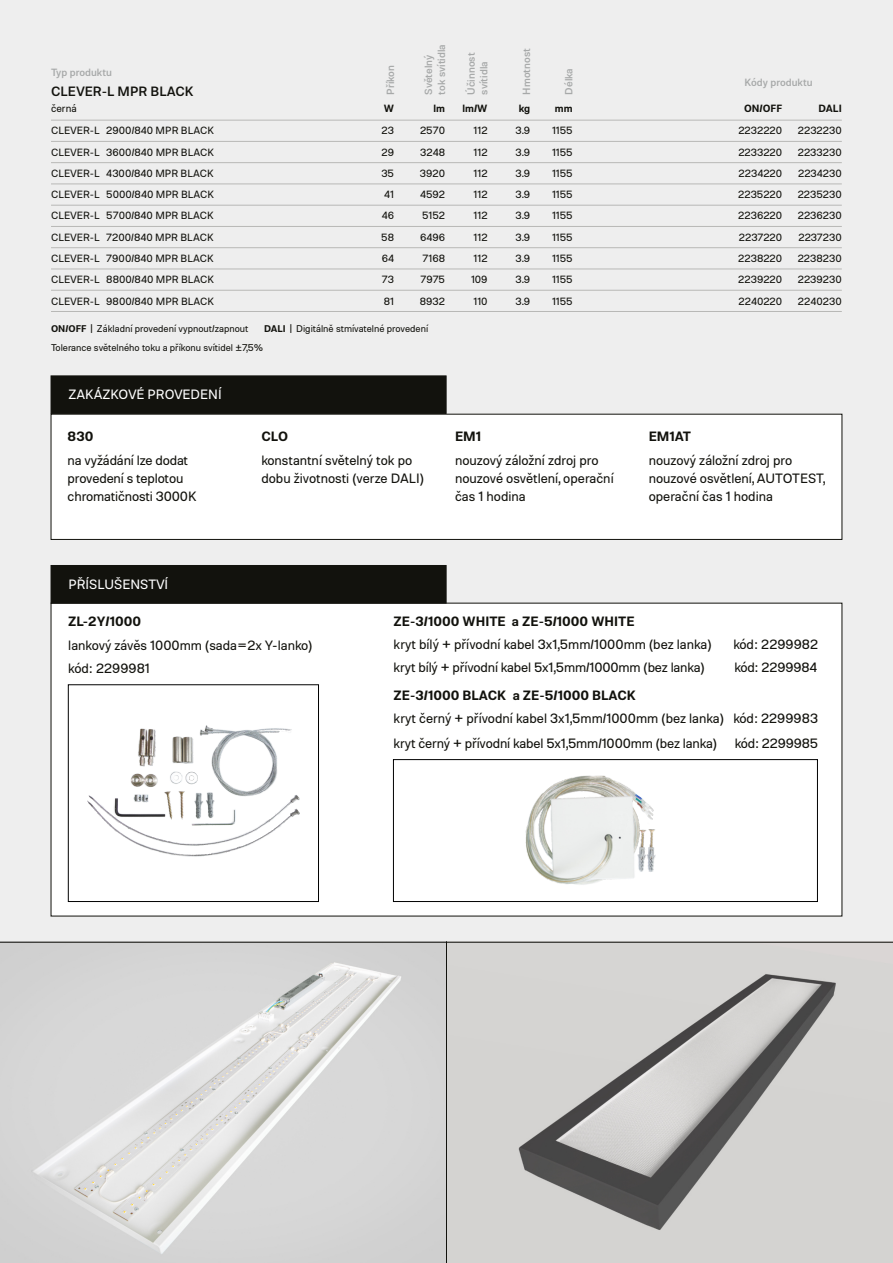
<style>
.page{position:relative;width:893px;height:1263px;background:#fff}
.page>*{position:absolute;margin:0;border:0;box-sizing:border-box;transform-origin:0 0}
.t1{font:13.5px/18px "Molde";color:#12120d}
.t2{font:600 13.5px "Molde";color:#12120d}
.t3{font:13.5px "Molde";color:#fff}
.t4{font:500 13.5px "Molde";color:#12120d}
.t5{font:10.5px "Molde";color:#12120d}
.t6{font:500 10.5px/12.8px "Molde";color:#a7a9a9}
.t7{font:600 10.5px "Molde";color:#12120d}
.t8{font:9.75px "Molde";color:#12120d}
.s1{font-weight:600}
</style>
<div class="page">
<div style="left:0;top:0;width:893px;height:966px;background:#eee"></div>
<div style="left:51px;top:414px;width:791px;height:126px;background:#fff;border:1px solid #12120d"></div>
<div style="left:51px;top:375px;width:395px;height:39px;background:#12120d;border:1px solid #12120d"></div>
<hr style="left:51px;top:120px;width:791px;height:1px;background:#b8b8b6">
<hr style="left:51px;top:141px;width:791px;height:1px;background:#b8b8b6">
<hr style="left:51px;top:162px;width:791px;height:1px;background:#b8b8b6">
<hr style="left:51px;top:184px;width:791px;height:1px;background:#b8b8b6">
<hr style="left:51px;top:205px;width:791px;height:1px;background:#b8b8b6">
<hr style="left:51px;top:226px;width:791px;height:1px;background:#b8b8b6">
<hr style="left:51px;top:247px;width:791px;height:1px;background:#b8b8b6">
<hr style="left:51px;top:269px;width:791px;height:1px;background:#b8b8b6">
<hr style="left:51px;top:290px;width:791px;height:1px;background:#b8b8b6">
<hr style="left:51px;top:311px;width:791px;height:1px;background:#b8b8b6">
<img style="left:0;top:941px;width:893px;height:322px">
<hr style="left:446px;top:941px;width:1px;height:322px;background:#12120d">
<hr style="left:0;top:942px;width:893px;height:1px;background:#12120d">
<div style="left:51px;top:603px;width:791px;height:313px;background:#fff"></div>
<img style="left:525px;top:775px;width:131px;height:110px">
<div style="left:393px;top:759px;width:425px;height:143px;border:1px solid #000"></div>
<img style="left:87px;top:725px;width:213px;height:132px">
<div style="left:68px;top:684px;width:251px;height:218px;border:1px solid #000"></div>
<div style="left:51px;top:565px;width:395px;height:38px;background:#12120d"></div>
<p class="t6" style="left:51px;top:66px;width:62px">Typ produktu</p>
<p class="t4" style="left:51px;top:85px;width:144px">CLEVER-L MPR BLACK</p>
<p class="t5" style="left:51px;top:103px;width:27px">černá</p>
<p class="t6" style="left:384px;top:95px;width:31px;rotate:-90deg">Příkon</p>
<p class="t6" style="left:423px;top:95px;width:52px;rotate:-90deg">Světelný tok svítidla</p>
<p class="t6" style="left:465px;top:95px;width:43px;rotate:-90deg">Účinnost svítidla</p>
<p class="t6" style="left:521px;top:95px;width:48px;rotate:-90deg">Hmotnost</p>
<p class="t6" style="left:563px;top:95px;width:28px;rotate:-90deg">Délka</p>
<p class="t6" style="left:745px;top:76px;width:70px">Kódy produktu</p>
<p class="t7" style="left:384px;top:103px;width:12px">W</p>
<p class="t7" style="left:433px;top:103px;width:13px">lm</p>
<p class="t7" style="left:462px;top:103px;width:27px">lm/W</p>
<p class="t7" style="left:519px;top:103px;width:13px">kg</p>
<p class="t7" style="left:555px;top:103px;width:19px">mm</p>
<p class="t7" style="left:744px;top:103px;width:40px">ON/OFF</p>
<p class="t7" style="left:819px;top:103px;width:25px">DALI</p>
<p class="t5" style="left:51px;top:126px;width:165px">CLEVER-L 2900/840 MPR BLACK</p>
<p class="t5" style="left:381px;top:126px;width:14px">23</p>
<p class="t5" style="left:420px;top:126px;width:27px">2570</p>
<p class="t5" style="left:474px;top:126px;width:15px">112</p>
<p class="t5" style="left:515px;top:126px;width:16px">3.9</p>
<p class="t5" style="left:552px;top:126px;width:22px">1155</p>
<p class="t5" style="left:738px;top:126px;width:45px">2232220</p>
<p class="t5" style="left:798px;top:126px;width:45px">2232230</p>
<p class="t5" style="left:51px;top:147px;width:165px">CLEVER-L 3600/840 MPR BLACK</p>
<p class="t5" style="left:381px;top:147px;width:14px">29</p>
<p class="t5" style="left:420px;top:147px;width:26px">3248</p>
<p class="t5" style="left:474px;top:147px;width:15px">112</p>
<p class="t5" style="left:515px;top:147px;width:16px">3.9</p>
<p class="t5" style="left:552px;top:147px;width:22px">1155</p>
<p class="t5" style="left:738px;top:147px;width:45px">2233220</p>
<p class="t5" style="left:798px;top:147px;width:45px">2233230</p>
<p class="t5" style="left:51px;top:169px;width:164px">CLEVER-L 4300/840 MPR BLACK</p>
<p class="t5" style="left:381px;top:169px;width:14px">35</p>
<p class="t5" style="left:420px;top:169px;width:27px">3920</p>
<p class="t5" style="left:474px;top:169px;width:15px">112</p>
<p class="t5" style="left:515px;top:169px;width:16px">3.9</p>
<p class="t5" style="left:552px;top:169px;width:22px">1155</p>
<p class="t5" style="left:739px;top:169px;width:45px">2234220</p>
<p class="t5" style="left:798px;top:169px;width:45px">2234230</p>
<p class="t5" style="left:51px;top:190px;width:165px">CLEVER-L 5000/840 MPR BLACK</p>
<p class="t5" style="left:384px;top:190px;width:11px">41</p>
<p class="t5" style="left:420px;top:190px;width:27px">4592</p>
<p class="t5" style="left:474px;top:190px;width:15px">112</p>
<p class="t5" style="left:515px;top:190px;width:16px">3.9</p>
<p class="t5" style="left:552px;top:190px;width:22px">1155</p>
<p class="t5" style="left:738px;top:190px;width:46px">2235220</p>
<p class="t5" style="left:798px;top:190px;width:46px">2235230</p>
<p class="t5" style="left:51px;top:211px;width:164px">CLEVER-L 5700/840 MPR BLACK</p>
<p class="t5" style="left:382px;top:211px;width:14px">46</p>
<p class="t5" style="left:422px;top:211px;width:24px">5152</p>
<p class="t5" style="left:474px;top:211px;width:15px">112</p>
<p class="t5" style="left:515px;top:211px;width:16px">3.9</p>
<p class="t5" style="left:552px;top:211px;width:22px">1155</p>
<p class="t5" style="left:738px;top:211px;width:46px">2236220</p>
<p class="t5" style="left:798px;top:211px;width:46px">2236230</p>
<p class="t5" style="left:51px;top:232px;width:164px">CLEVER-L 7200/840 MPR BLACK</p>
<p class="t5" style="left:381px;top:232px;width:14px">58</p>
<p class="t5" style="left:420px;top:232px;width:27px">6496</p>
<p class="t5" style="left:474px;top:232px;width:15px">112</p>
<p class="t5" style="left:515px;top:232px;width:16px">3.9</p>
<p class="t5" style="left:552px;top:232px;width:22px">1155</p>
<p class="t5" style="left:739px;top:232px;width:45px">2237220</p>
<p class="t5" style="left:798px;top:232px;width:45px">2237230</p>
<p class="t5" style="left:51px;top:254px;width:164px">CLEVER-L 7900/840 MPR BLACK</p>
<p class="t5" style="left:382px;top:254px;width:14px">64</p>
<p class="t5" style="left:422px;top:254px;width:24px">7168</p>
<p class="t5" style="left:474px;top:254px;width:15px">112</p>
<p class="t5" style="left:515px;top:254px;width:16px">3.9</p>
<p class="t5" style="left:552px;top:254px;width:22px">1155</p>
<p class="t5" style="left:738px;top:254px;width:46px">2238220</p>
<p class="t5" style="left:798px;top:254px;width:46px">2238230</p>
<p class="t5" style="left:51px;top:275px;width:165px">CLEVER-L 8800/840 MPR BLACK</p>
<p class="t5" style="left:382px;top:275px;width:14px">73</p>
<p class="t5" style="left:420px;top:275px;width:26px">7975</p>
<p class="t5" style="left:471px;top:275px;width:18px">109</p>
<p class="t5" style="left:515px;top:275px;width:16px">3.9</p>
<p class="t5" style="left:552px;top:275px;width:22px">1155</p>
<p class="t5" style="left:738px;top:275px;width:46px">2239220</p>
<p class="t5" style="left:798px;top:275px;width:46px">2239230</p>
<p class="t5" style="left:51px;top:296px;width:165px">CLEVER-L 9800/840 MPR BLACK</p>
<p class="t5" style="left:384px;top:296px;width:12px">81</p>
<p class="t5" style="left:420px;top:296px;width:27px">8932</p>
<p class="t5" style="left:473px;top:296px;width:16px">110</p>
<p class="t5" style="left:515px;top:296px;width:16px">3.9</p>
<p class="t5" style="left:552px;top:296px;width:22px">1155</p>
<p class="t5" style="left:738px;top:296px;width:45px">2240220</p>
<p class="t5" style="left:798px;top:296px;width:45px">2240230</p>
<p class="t8" style="left:51px;top:324px;width:199px"><span class="s1">ON/OFF</span> | Základní provedení vypnout/zapnout</p>
<p class="t8" style="left:264px;top:324px;width:166px"><span class="s1">DALI</span> | Digitálně stmívatelné provedení</p>
<p class="t8" style="left:51px;top:343px;width:214px">Tolerance světelného toku a příkonu svítidel ±7,5%</p>
<p class="t3" style="left:68px;top:389px;width:155px">ZAKÁZKOVÉ PROVEDENÍ</p>
<p class="t2" style="left:68px;top:430px;width:27px">830</p>
<p class="t1" style="left:68px;top:452px;width:131px">na vyžádání lze dodat provedení s teplotou chromatičnosti 3000K</p>
<p class="t2" style="left:261px;top:430px;width:28px">CLO</p>
<p class="t1" style="left:261px;top:452px;width:164px">konstantní světelný tok po dobu životnosti (verze DALI)</p>
<p class="t2" style="left:455px;top:430px;width:28px">EM1</p>
<p class="t1" style="left:455px;top:452px;width:160px">nouzový záložní zdroj pro nouzové osvětlení, operační čas 1 hodina</p>
<p class="t3" style="left:68px;top:578px;width:101px">PŘÍSLUŠENSTVÍ</p>
<p class="t2" style="left:649px;top:430px;width:44px">EM1AT</p>
<p class="t1" style="left:649px;top:452px;width:178px">nouzový záložní zdroj pro nouzové osvětlení, AUTOTEST, operační čas 1 hodina</p>
<p class="t2" style="left:68px;top:615px;width:74px">ZL-2Y/1000</p>
<p class="t1" style="left:68px;top:635px;width:246px;line-height:23px">lankový závěs 1000mm (sada=2x Y-lanko) kód: 2299981</p>
<p class="t2" style="left:394px;top:615px;width:243px">ZE-3/1000 WHITE a ZE-5/1000 WHITE</p>
<p class="t1" style="left:394px;top:636px;width:320px">kryt bílý + přívodní kabel 3x1,5mm/1000mm (bez lanka)</p>
<p class="t1" style="left:733px;top:636px;width:86px">kód: 2299982</p>
<p class="t1" style="left:394px;top:659px;width:313px">kryt bílý + přívodní kabel 5x1,5mm/1000mm (bez lanka)</p>
<p class="t1" style="left:734px;top:659px;width:84px">kód: 2299984</p>
<p class="t2" style="left:394px;top:689px;width:244px">ZE-3/1000 BLACK a ZE-5/1000 BLACK</p>
<p class="t1" style="left:394px;top:707px;width:426px;line-height:24.5px">kryt černý + přívodní kabel 3x1,5mm/1000mm (bez lanka) kód: 2299983 kryt černý + přívodní kabel 5x1,5mm/1000mm (bez lanka)</p>
<p class="t1" style="left:735px;top:734px;width:85px">kód: 2299985</p>
</div>
